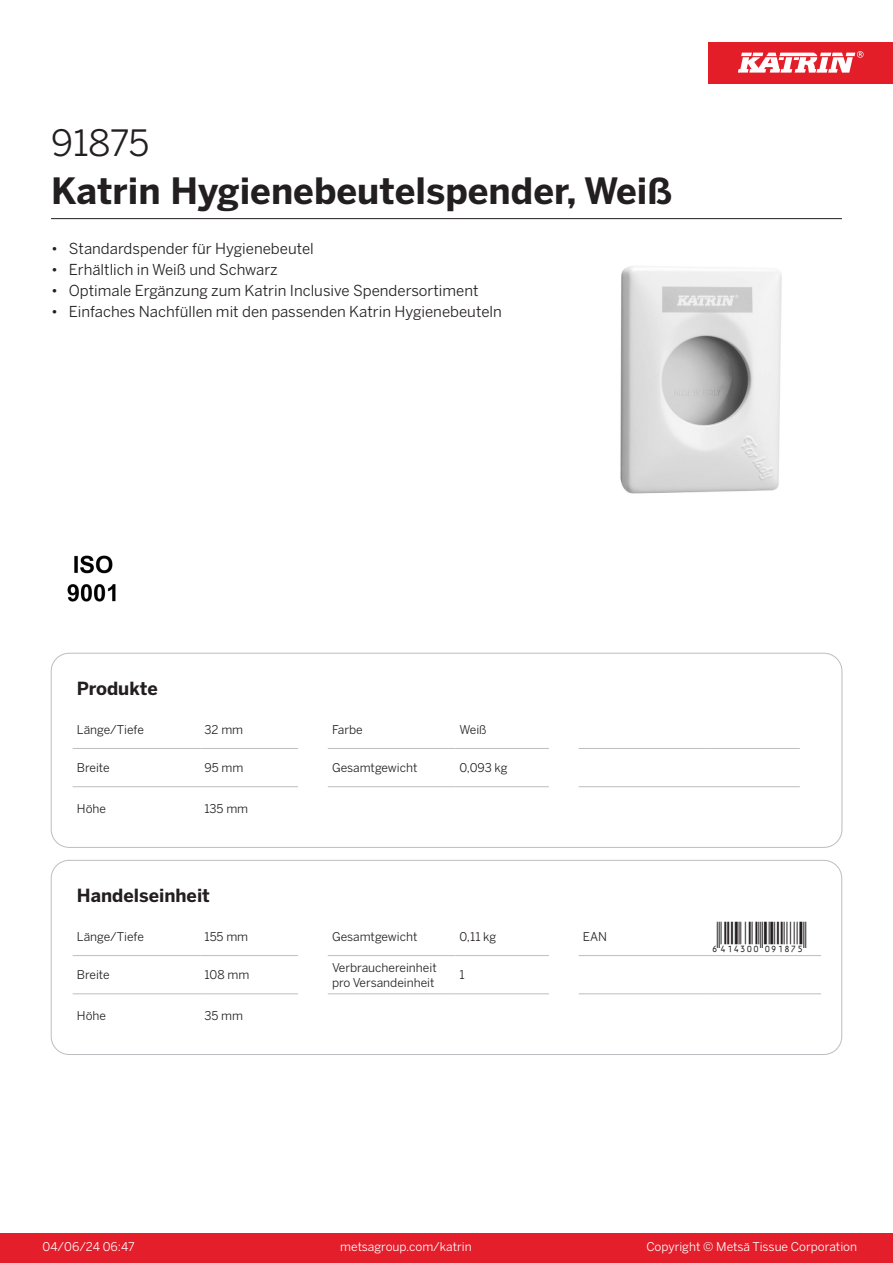
<style>
.page{position:relative;width:893px;height:1263px;background:#fff}
.page>*{position:absolute;margin:0;border:0;box-sizing:border-box;transform-origin:0 0}
.Product_Name{font:700 36px "Benton Sans";color:#231f20}
.External_material_co{font:36px "Benton Sans";letter-spacing:-.01em;color:#231f20}
.T_EAN{font:30px "Viisas EAN Matala";color:#231f20}
.T_TableHeader{font:700 18px "Benton Sans";color:#231f20}
.MarketingBullets{font:15px "Benton Sans";color:#231f20}
.T_TableBody{font:12px/14.4px "Benton Sans";color:#231f20}
.t1{font:12px "Benton Sans";color:#fff}
</style>
<div class="page">
<div style="left:0;top:1233px;width:893px;height:30px;background:#e41e2b"></div>
<div style="left:708px;top:43px;width:185px;height:41px;background:#e31e28"></div>
<svg style="left:738px;top:51px;width:126px;height:22px"></svg>
<hr style="left:73px;top:748px;width:127px;height:1px;background:#bcbdc0">
<hr style="left:200px;top:748px;width:98px;height:1px;background:#bcbdc0">
<hr style="left:328px;top:748px;width:127px;height:1px;background:#bcbdc0">
<hr style="left:455px;top:748px;width:94px;height:1px;background:#bcbdc0">
<hr style="left:579px;top:748px;width:127px;height:1px;background:#bcbdc0">
<hr style="left:706px;top:748px;width:94px;height:1px;background:#bcbdc0">
<hr style="left:73px;top:786px;width:127px;height:1px;background:#bcbdc0">
<hr style="left:200px;top:786px;width:98px;height:1px;background:#bcbdc0">
<hr style="left:328px;top:786px;width:127px;height:1px;background:#bcbdc0">
<hr style="left:455px;top:786px;width:94px;height:1px;background:#bcbdc0">
<hr style="left:579px;top:786px;width:127px;height:1px;background:#bcbdc0">
<hr style="left:706px;top:786px;width:94px;height:1px;background:#bcbdc0">
<div style="left:51px;top:653px;width:791px;height:194px;border:1px solid #bcbdc0;border-radius:18px"></div>
<hr style="left:73px;top:955px;width:127px;height:1px;background:#bcbdc0">
<hr style="left:200px;top:955px;width:98px;height:1px;background:#bcbdc0">
<hr style="left:328px;top:955px;width:127px;height:1px;background:#bcbdc0">
<hr style="left:455px;top:955px;width:94px;height:1px;background:#bcbdc0">
<hr style="left:579px;top:955px;width:127px;height:1px;background:#bcbdc0">
<hr style="left:706px;top:955px;width:115px;height:1px;background:#bcbdc0">
<hr style="left:73px;top:993px;width:127px;height:1px;background:#bcbdc0">
<hr style="left:200px;top:993px;width:98px;height:1px;background:#bcbdc0">
<hr style="left:328px;top:993px;width:127px;height:1px;background:#bcbdc0">
<hr style="left:455px;top:993px;width:94px;height:1px;background:#bcbdc0">
<hr style="left:579px;top:993px;width:127px;height:1px;background:#bcbdc0">
<hr style="left:706px;top:993px;width:115px;height:1px;background:#bcbdc0">
<div style="left:51px;top:860px;width:791px;height:195px;border:1px solid #bcbdc0;border-radius:18px"></div>
<img style="left:620px;top:266px;width:162px;height:228px">
<img style="left:67px;top:555px;width:49px;height:47px">
<hr style="left:51px;top:218px;width:791px;height:1px;background:#231f20">
<p class="External_material_co" style="left:51px;top:121px;width:100px">91875</p>
<p class="Product_Name" style="left:51px;top:168px;width:622px">Katrin Hygienebeutelspender, Weiß</p>
<p class="MarketingBullets" style="left:51px;top:239px;width:264px">• Standardspender für Hygienebeutel</p>
<p class="MarketingBullets" style="left:51px;top:260px;width:228px">• Erhältlich in Weiß und Schwarz</p>
<p class="MarketingBullets" style="left:51px;top:281px;width:429px">• Optimale Ergänzung zum Katrin Inclusive Spendersortiment</p>
<p class="MarketingBullets" style="left:51px;top:302px;width:452px">• Einfaches Nachfüllen mit den passenden Katrin Hygienebeuteln</p>
<p class="T_TableHeader" style="left:77px;top:677px;width:82px">Produkte</p>
<p class="T_TableBody" style="left:77px;top:722px;width:68px">Länge/Tiefe</p>
<p class="T_TableBody" style="left:204px;top:722px;width:40px">32 mm</p>
<p class="T_TableBody" style="left:332px;top:722px;width:32px">Farbe</p>
<p class="T_TableBody" style="left:460px;top:722px;width:29px">Weiß</p>
<p class="T_TableBody" style="left:77px;top:761px;width:34px">Breite</p>
<p class="T_TableBody" style="left:204px;top:761px;width:40px">95 mm</p>
<p class="T_TableBody" style="left:332px;top:761px;width:87px">Gesamtgewicht</p>
<p class="T_TableBody" style="left:460px;top:761px;width:50px">0,093 kg</p>
<p class="T_TableBody" style="left:77px;top:801px;width:31px">Höhe</p>
<p class="T_TableBody" style="left:204px;top:801px;width:45px">135 mm</p>
<p class="T_TableHeader" style="left:77px;top:884px;width:135px">Handelseinheit</p>
<p class="T_TableBody" style="left:77px;top:930px;width:68px">Länge/Tiefe</p>
<p class="T_TableBody" style="left:204px;top:930px;width:45px">155 mm</p>
<p class="T_TableBody" style="left:332px;top:930px;width:87px">Gesamtgewicht</p>
<p class="T_TableBody" style="left:460px;top:930px;width:38px">0,11 kg</p>
<p class="T_TableBody" style="left:583px;top:930px;width:26px">EAN</p>
<p class="T_EAN" style="left:710px;top:921px;width:97px">*6414300091875*</p>
<p class="T_TableBody" style="left:77px;top:968px;width:34px">Breite</p>
<p class="T_TableBody" style="left:204px;top:968px;width:46px">108 mm</p>
<p class="T_TableBody" style="left:332px;top:961px;width:106px">Verbrauchereinheit pro Versandeinheit</p>
<p class="T_TableBody" style="left:460px;top:968px;width:7px">1</p>
<p class="T_TableBody" style="left:77px;top:1008px;width:31px">Höhe</p>
<p class="T_TableBody" style="left:204px;top:1008px;width:40px">35 mm</p>
<p class="t1" style="left:43px;top:1239px;width:94px">04/06/24 06:47</p>
<p class="t1" style="left:340px;top:1239px;width:133px">metsagroup.com/katrin</p>
<p class="t1" style="left:646px;top:1239px;width:212px">Copyright © Metsä Tissue Corporation</p>
</div>
